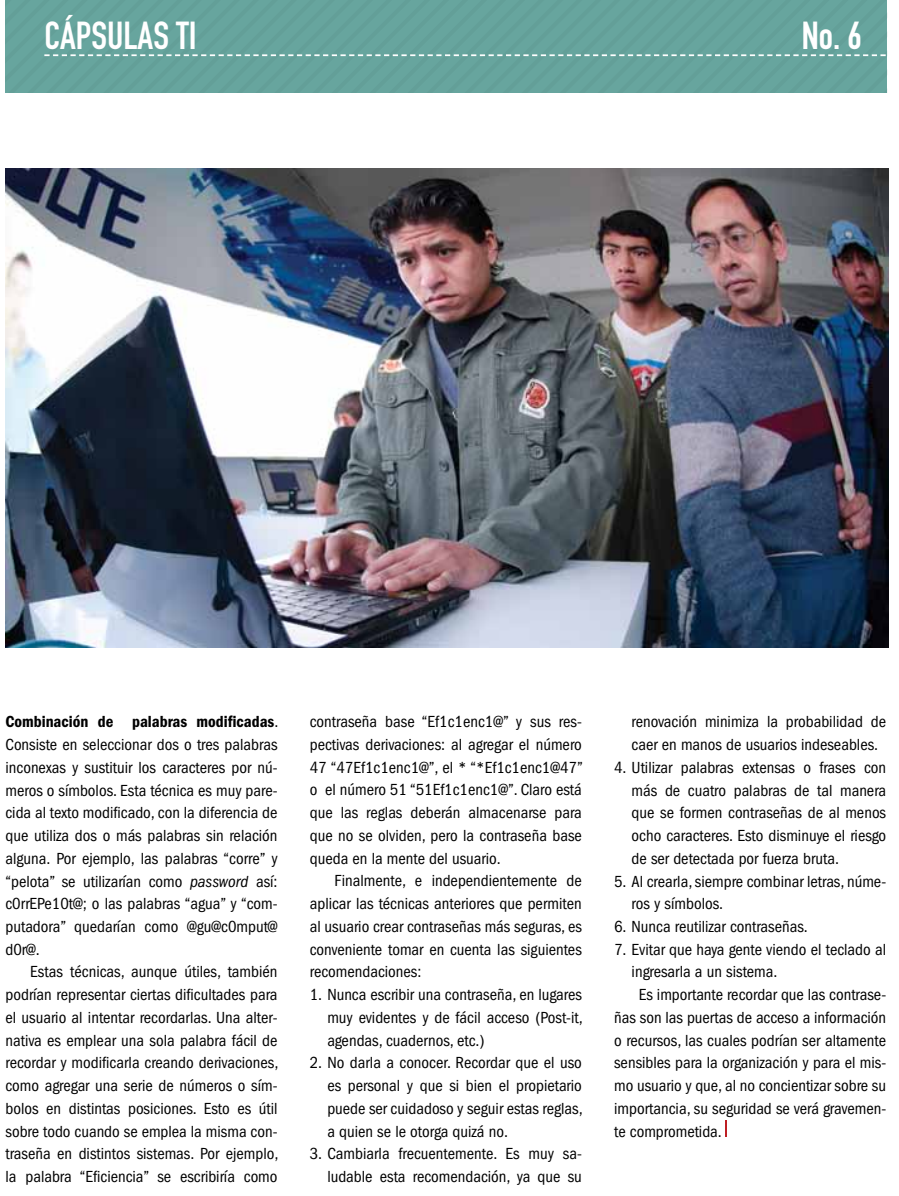
<style>
.page{position:relative;width:899px;height:1196px;background:#fff}
.page>*{position:absolute;margin:0;border:0;box-sizing:border-box;transform-origin:0 0}
.t1{font:38.5px "DIN Engschrift Std";color:#fff}
.t2{font:condensed 16.62px/22.8px "ITC Franklin Gothic Std";color:#000;text-align:justify}
.t3{font:16.62px "ITC Franklin Gothic Std Dm Cd";color:#000}
.s1{font-family:"ITC Franklin Gothic Std";font-stretch:condensed}
.s2{font-style:italic}
</style>
<div class="page">
<div style="left:6px;top:0;width:881px;height:93px;background:#67a59e"></div>
<img style="left:6px;top:168px;width:882px;height:479px">
<svg style="left:725px;top:1120px;width:1px;height:17px"></svg>
<h1 class="t1" style="left:44px;top:13px;width:48px">CÁPSULAS</h1>
<h1 class="t1" style="left:176px;top:13px;width:22px">TI</h1>
<h1 class="t1" style="left:802px;top:13px;width:61px">NO. 6</h1>
<p class="t3" style="left:6px;top:712px;width:274px">Combinación de palabras modificadas<span class="s1">.</span></p>
<p class="t2" style="left:6px;top:733px;width:274px">Consiste en seleccionar dos o tres palabras inconexas y sustituir los caracteres por nú&shy;meros o símbolos. Esta técnica es muy pare&shy;cida al texto modificado, con la diferencia de que utiliza dos o más palabras sin relación alguna. Por ejemplo, las palabras “corre” y “pelota” se utilizarían como <span class="s2">password</span> así: c0rrEPe10t@; o las palabras “agua” y “com&shy;putadora” quedarían como @gu@c0mput@ d0r@.</p>
<p class="t2" style="left:6px;top:961px;width:274px;text-indent:25px">Estas técnicas, aunque útiles, también podrían representar ciertas dificultades para el usuario al intentar recordarlas. Una alter&shy;nativa es emplear una sola palabra fácil de recordar y modificarla creando derivaciones, como agregar una serie de números o sím&shy;bolos en distintas posiciones. Esto es útil sobre todo cuando se emplea la misma con&shy;traseña en distintos sistemas. Por ejemplo, la palabra “Eficiencia” se escribiría como</p>
<p class="t2" style="left:310px;top:710px;width:274px">contraseña base “Ef1c1enc1@” y sus res&shy;pectivas derivaciones: al agregar el número 47 “47Ef1c1enc1@”, el * “*Ef1c1enc1@47” o el número 51 “51Ef1c1enc1@”. Claro está que las reglas deberán almacenarse para que no se olviden, pero la contraseña base queda en la mente del usuario.</p>
<p class="t2" style="left:310px;top:870px;width:274px;text-indent:25px">Finalmente, e independientemente de aplicar las técnicas anteriores que permiten al usuario crear contraseñas más seguras, es conveniente tomar en cuenta las siguientes recomendaciones:</p>
<p class="t2" style="left:327px;top:983px;width:257px;text-indent:-18px">1. Nunca escribir una contraseña, en lugares muy evidentes y de fácil acceso (Post-it, agendas, cuadernos, etc.)</p>
<p class="t2" style="left:327px;top:1052px;width:257px;text-indent:-18px">2. No darla a conocer. Recordar que el uso es personal y que si bien el propietario puede ser cuidadoso y seguir estas reglas, a quien se le otorga quizá no.</p>
<p class="t2" style="left:310px;top:1143px;width:274px;text-align:right">3. Cambiarla frecuentemente. Es muy sa&shy;ludable esta recomendación, ya que su</p>
<p class="t2" style="left:632px;top:711px;width:256px">renovación minimiza la probabilidad de caer en manos de usuarios indeseables.</p>
<p class="t2" style="left:632px;top:756px;width:256px;text-indent:-18px">4. Utilizar palabras extensas o frases con más de cuatro palabras de tal manera que se formen contraseñas de al menos ocho caracteres. Esto disminuye el riesgo de ser detectada por fuerza bruta.</p>
<p class="t2" style="left:632px;top:870px;width:256px;text-indent:-18px">5. Al crearla, siempre combinar letras, núme&shy;ros y símbolos.</p>
<p class="t2" style="left:614px;top:915px;width:195px">6. Nunca reutilizar contraseñas.</p>
<p class="t2" style="left:614px;top:938px;width:274px">7. Evitar que haya gente viendo el teclado al</p>
<p class="t2" style="left:632px;top:961px;width:147px">ingresarla a un sistema.</p>
<p class="t2" style="left:639px;top:983px;width:249px">Es importante recordar que las contrase-</p>
<p class="t2" style="left:614px;top:1006px;width:274px">ñas son las puertas de acceso a información</p>
<p class="t2" style="left:614px;top:1029px;width:274px">o recursos, las cuales podrían ser altamente</p>
<p class="t2" style="left:614px;top:1052px;width:274px">sensibles para la organización y para el mis-</p>
<p class="t2" style="left:614px;top:1074px;width:273px">mo usuario y que, al no concientizar sobre su</p>
<p class="t2" style="left:614px;top:1097px;width:273px">importancia, su seguridad se verá gravemen-</p>
<p class="t2" style="left:614px;top:1120px;width:109px">te comprometida.</p>
</div>
